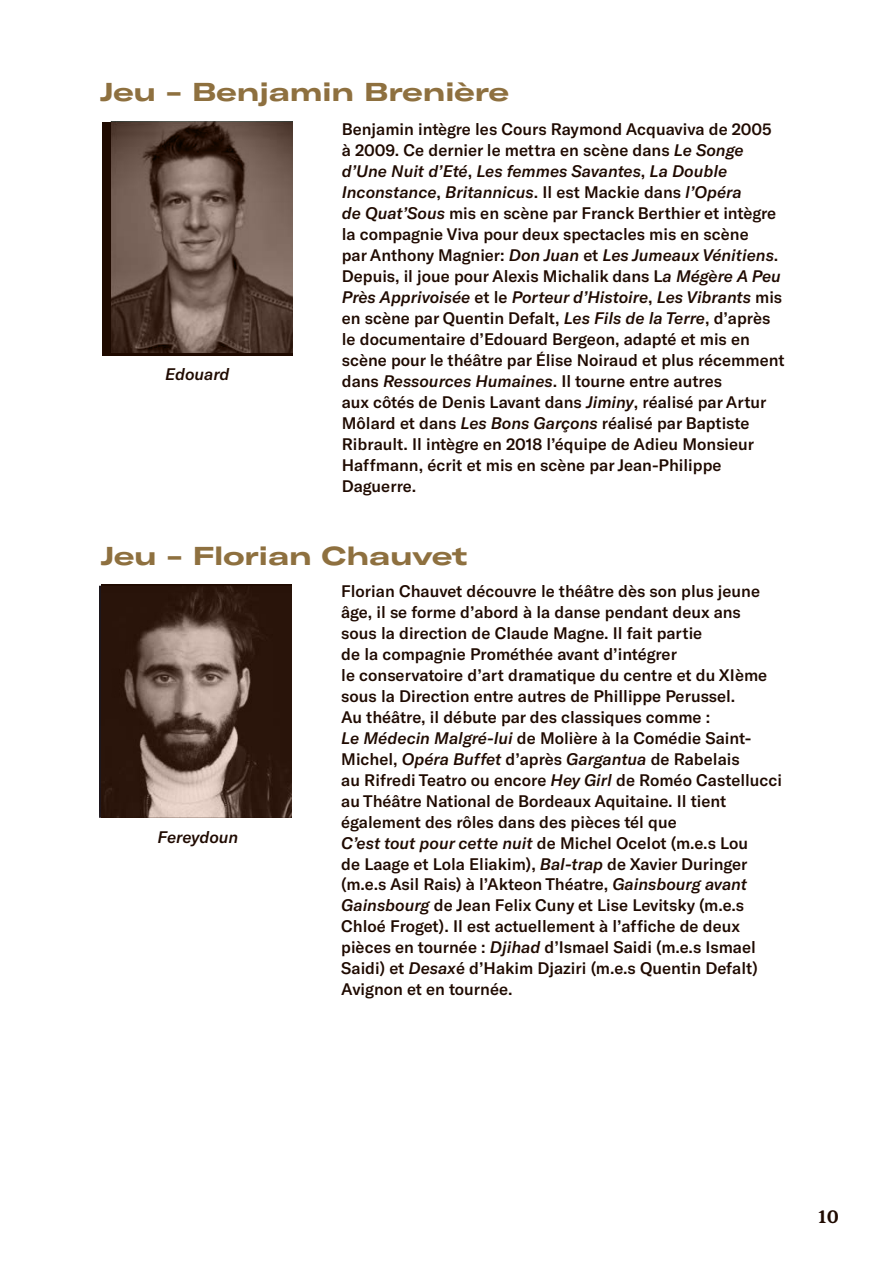
<style>
.page{position:relative;width:893px;height:1263px;background:#fff}
.page>*{position:absolute;margin:0;border:0;box-sizing:border-box;transform-origin:0 0}
.t1{font:700 expanded 25.5px "GT America";color:#8e703f}
.t2{font:700 18px "Sabre";color:#1f0a00}
.t3{font:500 16.5px/21px "GT America";color:#1f0a00}
.t4{font:italic 500 16.5px "GT America";color:#1f0a00}
.s1{font-style:italic}
</style>
<div class="page">
<svg style="left:101px;top:584px;width:190px;height:233px;background:#574238"></svg>
<svg style="left:102px;top:122px;width:190px;height:233px;background:#644f45"></svg>
<h1 class="t1" style="left:100px;top:76px;width:410px">Jeu - Benjamin Brenière</h1>
<p class="t3" style="left:342px;top:118px;width:444px">Benjamin intègre les Cours Raymond Acquaviva de 2005 à 2009. Ce dernier le mettra en scène dans <span class="s1">Le Songe d’Une Nuit d’Eté</span>, <span class="s1">Les femmes Savantes</span>, <span class="s1">La Double Inconstance</span>, <span class="s1">Britannicus</span>. Il est Mackie dans <span class="s1">l’Opéra<br>de Quat’Sous</span> mis en scène par Franck Berthier et intègre la compagnie Viva pour deux spectacles mis en scène<br>par Anthony Magnier: <span class="s1">Don Juan</span> et <span class="s1">Les Jumeaux Vénitiens</span>.<br>Depuis, il joue pour Alexis Michalik dans L<span class="s1">a Mégère A Peu Près Apprivoisée</span> et le <span class="s1">Porteur d’Histoire</span>, <span class="s1">Les Vibrants</span> mis en scène par Quentin Defalt, <span class="s1">Les Fils de la Terre</span>, d’après le documentaire d’Edouard Bergeon, adapté et mis en scène pour le théâtre par Élise Noiraud et plus récemment dans <span class="s1">Ressources Humaines</span>. Il tourne entre autres<br>aux côtés de Denis Lavant dans <span class="s1">Jiminy</span>, réalisé par Artur Môlard et dans <span class="s1">Les Bons Garçons</span> réalisé par Baptiste Ribrault. Il intègre en 2018 l’équipe de Adieu Monsieur Haffmann, écrit et mis en scène par Jean-Philippe Daguerre.</p>
<p class="t4" style="left:165px;top:364px;width:66px">Edouard</p>
<h1 class="t1" style="left:101px;top:540px;width:368px">Jeu - Florian Chauvet</h1>
<p class="t3" style="left:341px;top:580px;width:442px">Florian Chauvet découvre le théâtre dès son plus jeune âge, il se forme d’abord à la danse pendant deux ans<br>sous la direction de Claude Magne. Il fait partie<br>de la compagnie Prométhée avant d’intégrer<br>le conservatoire d’art dramatique du centre et du XIème sous la Direction entre autres de Phillippe Perussel.<br>Au théâtre, il débute par des classiques comme :<br><span class="s1">Le Médecin Malgré-lui</span> de Molière à la Comédie Saint-Michel, <span class="s1">Opéra Buffet</span> d’après <span class="s1">Gargantua</span> de Rabelais<br>au Rifredi Teatro ou encore <span class="s1">Hey Girl</span> de Roméo Castellucci au Théâtre National de Bordeaux Aquitaine. Il tient également des rôles dans des pièces tél que<br><span class="s1">C’est tout pour cette nuit</span> de Michel Ocelot (m.e.s Lou<br>de Laage et Lola Eliakim), <span class="s1">Bal-trap</span> de Xavier Duringer (m.e.s Asil Rais) à l’Akteon Théatre, <span class="s1">Gainsbourg avant Gainsbourg</span> de Jean Felix Cuny et Lise Levitsky (m.e.s Chloé Froget). Il est actuellement à l’affiche de deux pièces en tournée : <span class="s1">Djihad</span> d’Ismael Saidi (m.e.s Ismael Saidi) et <span class="s1">Desax</span>é d’Hakim Djaziri (m.e.s Quentin Defalt)<br>Avignon et en tournée.</p>
<p class="t4" style="left:158px;top:827px;width:82px">Fereydoun</p>
<p class="t2" style="left:818px;top:1206px;width:22px">10</p>
</div>
